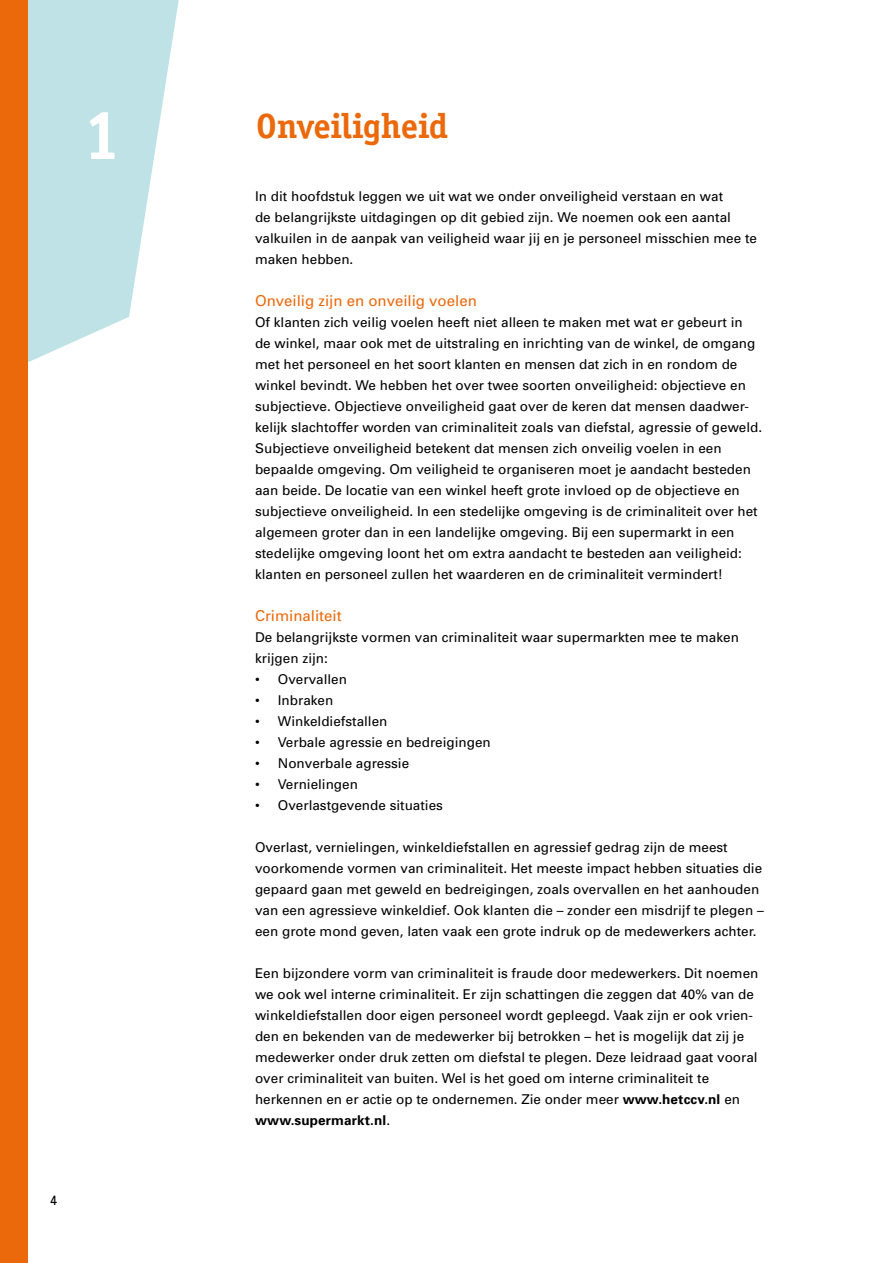
<style>
.page{position:relative;width:893px;height:1263px;background:#fff}
.page>*{position:absolute;margin:0;border:0;box-sizing:border-box;transform-origin:0 0}
.t1{font:700 72px "Officina Serif";color:#fff}
.t2{font:700 36px "Officina Serif";color:#eb690b}
.t3{font:15px "Univers";color:#eb690b}
.t4{font:13.5px/21px "Univers";color:#000}
.s1{font-weight:700}
</style>
<div class="page">
<svg style="left:27px;top:0;width:152px;height:375px;fill:#bee2e6"></svg>
<div style="left:0;top:0;width:27px;height:1263px;background:#eb690b"></div>
<h1 class="t1" style="left:83px;top:92px;width:39px">1</h1>
<p class="t4" style="left:50px;top:1190px;width:9px">4</p>
<h2 class="t2" style="left:257px;top:105px;width:193px">Onveiligheid</h2>
<p class="t4" style="left:255px;top:185px;width:503px">In dit hoofdstuk leggen we uit wat we onder onveiligheid verstaan en wat<br>de belangrijkste uitdagingen op dit gebied zijn. We noemen ook een aantal valkuilen in de aanpak van veiligheid waar jij en je personeel misschien mee te maken hebben.</p>
<p class="t3" style="left:255px;top:291px;width:223px">Onveilig zijn en onveilig voelen</p>
<p class="t4" style="left:255px;top:311px;width:509px">Of klanten zich veilig voelen heeft niet alleen te maken met wat er gebeurt in<br>de winkel, maar ook met de uitstraling en inrichting van de winkel, de omgang met het personeel en het soort klanten en mensen dat zich in en rondom de winkel bevindt. We hebben het over twee soorten onveiligheid: objectieve en subjectieve. Objectieve onveiligheid gaat over de keren dat mensen daadwer&shy;kelijk slachtoffer worden van criminaliteit zoals van diefstal, agressie of geweld.<br>Subjectieve onveiligheid betekent dat mensen zich onveilig voelen in een bepaalde omgeving. Om veiligheid te organiseren moet je aandacht besteden aan beide. De locatie van een winkel heeft grote invloed op de objectieve en subjectieve onveiligheid. In een stedelijke omgeving is de criminaliteit over het algemeen groter dan in een landelijke omgeving. Bij een supermarkt in een stedelijke omgeving loont het om extra aandacht te besteden aan veiligheid: klanten en personeel zullen het waarderen en de criminaliteit vermindert!</p>
<p class="t3" style="left:255px;top:606px;width:88px">Criminaliteit</p>
<p class="t4" style="left:255px;top:626px;width:485px">De belangrijkste vormen van criminaliteit waar supermarkten mee te maken krijgen zijn:</p>
<p class="t4" style="left:255px;top:668px;width:93px">• Overvallen</p>
<p class="t4" style="left:255px;top:690px;width:80px">• Inbraken</p>
<p class="t4" style="left:255px;top:711px;width:134px">• Winkeldiefstallen</p>
<p class="t4" style="left:255px;top:732px;width:237px">• Verbale agressie en bedreigingen</p>
<p class="t4" style="left:255px;top:753px;width:156px">• Nonverbale agressie</p>
<p class="t4" style="left:255px;top:774px;width:104px">• Vernielingen</p>
<p class="t4" style="left:255px;top:795px;width:189px">• Overlastgevende situaties</p>
<p class="t4" style="left:255px;top:837px;width:510px">Overlast, vernielingen, winkeldiefstallen en agressief gedrag zijn de meest voorkomende vormen van criminaliteit. Het meeste impact hebben situaties die gepaard gaan met geweld en bedreigingen, zoals overvallen en het aanhouden van een agressieve winkeldief. Ook klanten die – zonder een misdrijf te plegen – een grote mond geven, laten vaak een grote indruk op de medewerkers achter.</p>
<p class="t4" style="left:255px;top:963px;width:505px">Een bijzondere vorm van criminaliteit is fraude door medewerkers. Dit noemen we ook wel interne criminaliteit. Er zijn schattingen die zeggen dat 40% van de winkeldiefstallen door eigen personeel wordt gepleegd. Vaak zijn er ook vrien&shy;den en bekenden van de medewerker bij betrokken – het is mogelijk dat zij je medewerker onder druk zetten om diefstal te plegen. Deze leidraad gaat vooral over criminaliteit van buiten. Wel is het goed om interne criminaliteit te herkennen en er actie op te ondernemen. Zie onder meer <span class="s1">www.hetccv.nl</span> en <span class="s1">www.supermarkt.nl</span>.</p>
</div>
